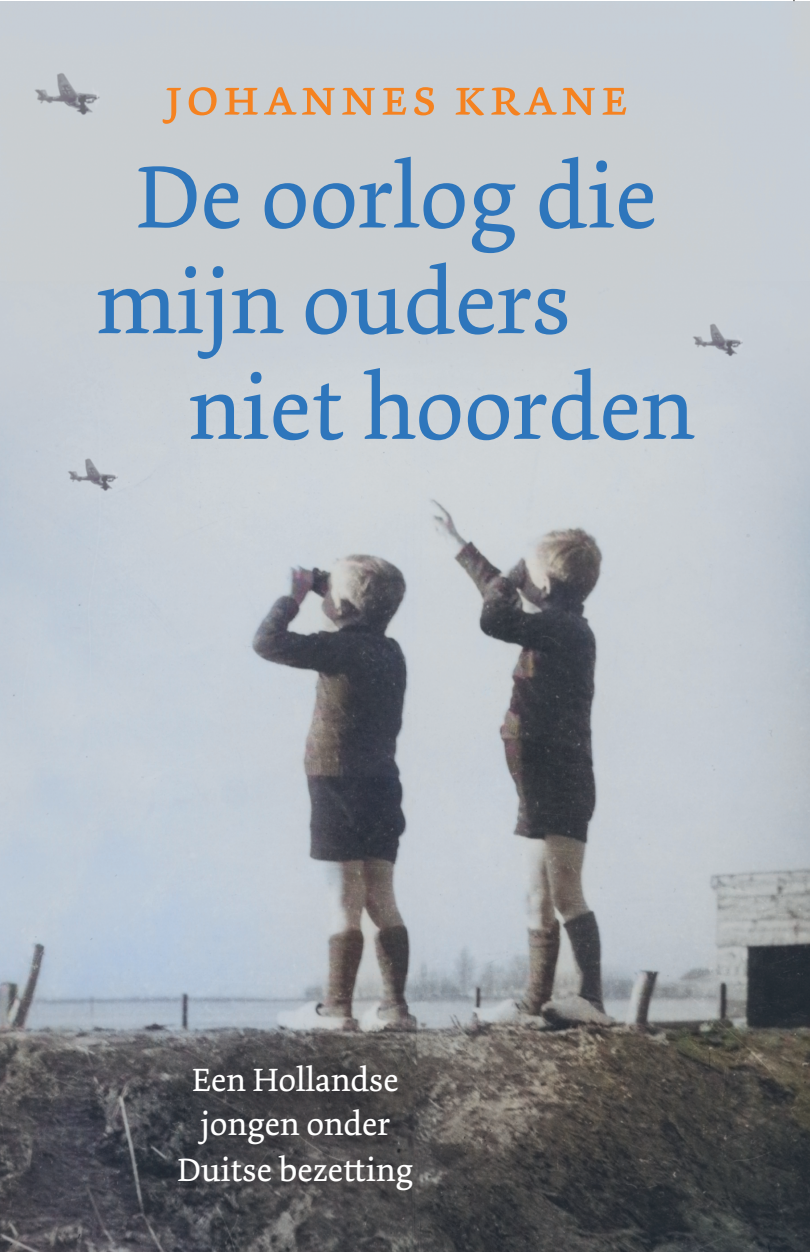
<style>
.page{position:relative;width:810px;height:1252px;background:#fff}
.page>*{position:absolute;margin:0;border:0;box-sizing:border-box;transform-origin:0 0}
.t1{font:93px "Dolly Pro";color:#2e76bc}
.t2{font:53.8px "Dolly Pro Regular Small Caps";letter-spacing:.05em;color:#f58220}
.t3{font:34px/45px "Dolly Pro";color:#fff;text-align:center}
</style>
<div class="page">
<img style="left:0;top:1px;width:809px;height:1251px">
<div style="left:160px;top:1046px;width:279px;height:172px;background:#231f20;opacity:.75"></div>
<div style="left:43px;top:427px;width:126px;height:152px;background:#c6ced7"></div>
<div style="left:666px;top:293px;width:127px;height:152px;background:#c7ced4"></div>
<div style="left:0;top:18px;width:126px;height:152px;background:#c9ced3"></div>
<h2 class="t2" style="left:164px;top:63px;width:466px">johannes krane</h2>
<h1 class="t1" style="left:136px;top:138px;width:522px">De oorlog die</h1>
<h1 class="t1" style="left:96px;top:243px;width:476px">mijn ouders</h1>
<h1 class="t1" style="left:188px;top:349px;width:507px">niet hoorden</h1>
<p class="t3" style="left:177px;top:1057px;width:237px">Een Hollandse jongen onder<br>Duitse bezetting</p>
</div>
